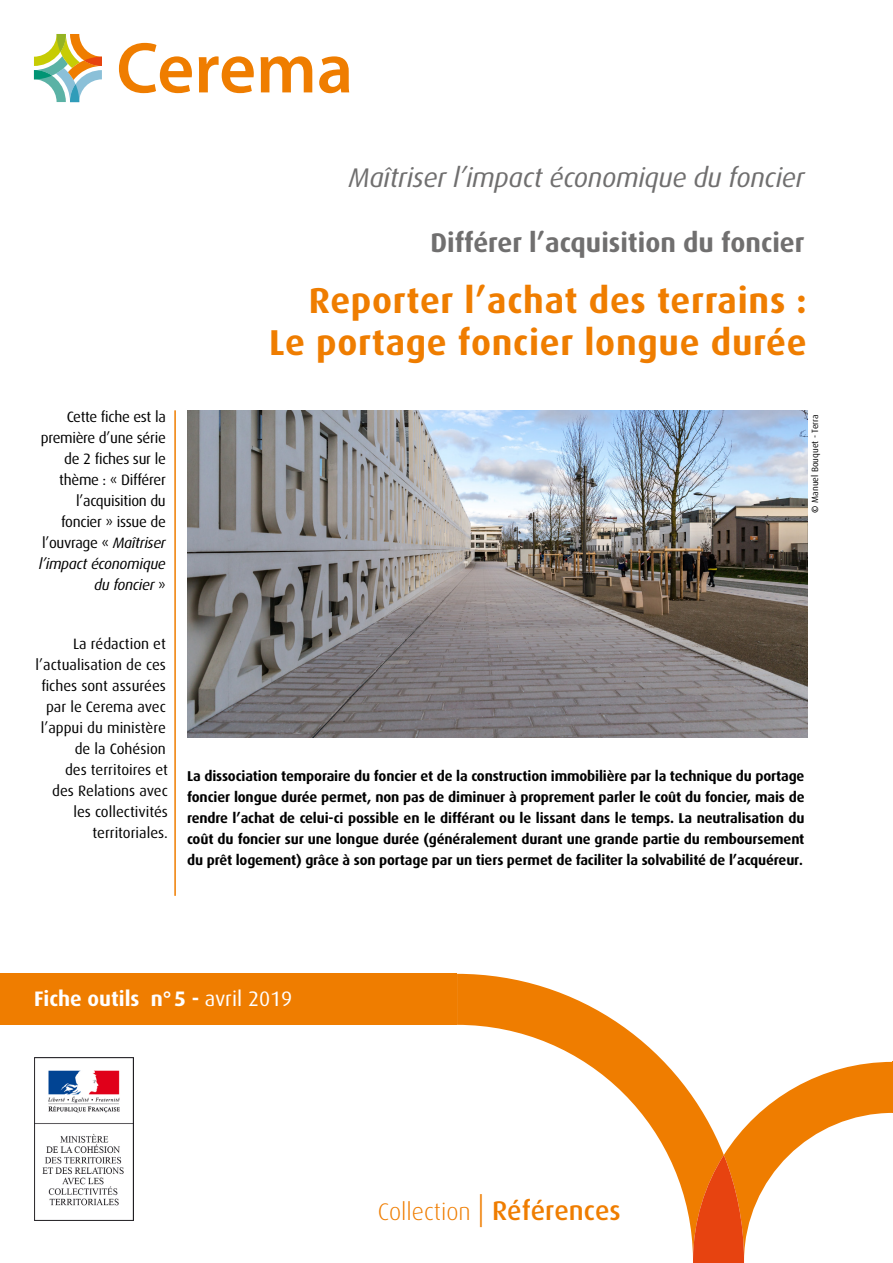
<style>
.page{position:relative;width:893px;height:1263px;background:#fff}
.page>*{position:absolute;margin:0;border:0;box-sizing:border-box;transform-origin:0 0}
.Titre_ouvrage_nom_fi{font:700 36px/42px "Dax OT";letter-spacing:.02em;color:#ef7d00;text-align:right}
.Titre_ouvrage_nom_sé{font:italic 27px "Dax OT";letter-spacing:-.01em;color:#706f6f}
.Titre_ouvrage_nom_sé-2{font:700 27px "Dax OT";color:#706f6f}
.t1{font:300 24px "Dax OT";color:#ef7d00}
.texte_marge_page_1{font:700 21px "Dax OT";color:#fff}
.t2{font:15px/21px "Dax OT";letter-spacing:-.005em;color:#000;text-align:right}
.corps_de_texte{font:700 14.25px/21px "Dax OT";letter-spacing:-.01em;color:#000;text-align:justify}
.Source{font:9px "Dax OT";color:#000}
.s1{font-style:italic}
.s2{font-weight:700}
.s3{font-size:13.5px}
.s4{font-weight:400}
.s5{font-size:33px}
.s6{font-weight:500;font-size:27px}
</style>
<div class="page">
<svg style="left:457px;top:974px;width:236px;height:283px"></svg>
<svg style="left:693px;top:1062px;width:200px;height:201px"></svg>
<div style="left:0;top:974px;width:457px;height:51px;background:#ef7d00"></div>
<svg style="left:119px;top:43px;width:73px;height:50px"></svg>
<svg style="left:199px;top:56px;width:55px;height:37px"></svg>
<svg style="left:261px;top:56px;width:51px;height:36px"></svg>
<svg style="left:319px;top:56px;width:30px;height:37px"></svg>
<svg style="left:34px;top:34px;width:68px;height:68px"></svg>
<img style="left:34px;top:1057px;width:99px;height:163px">
<hr style="left:174px;top:410px;width:2px;height:486px;background:#ef7d00">
<img style="left:188px;top:410px;width:619px;height:328px">
<p class="Titre_ouvrage_nom_sé" style="left:349px;top:162px;width:457px">Maîtriser l’impact économique du foncier</p>
<p class="Titre_ouvrage_nom_sé-2" style="left:430px;top:227px;width:375px">Différer l’acquisition du foncier</p>
<p class="t2" style="left:39px;top:406px;width:129px">Cette fiche est la première d’une série de 2 fiches sur le thème : « Différer l’acquisition du foncier » issue de l’ouvrage « <span class="s1">Maîtriser l’impact économique du foncier</span> »</p>
<p class="t2" style="left:36px;top:633px;width:134px">La rédaction et l’actualisation de ces fiches sont assurées par le Cerema avec l’appui du ministère de la Cohésion<br>des territoires et<br>des Relations avec les collectivités territoriales.</p>
<p class="Titre_ouvrage_nom_fi" style="left:269px;top:279px;width:539px">Reporter l’achat des terrains :<br>Le portage foncier longue durée</p>
<p class="Source" style="left:810px;top:513px;width:99px;rotate:-90deg"><span class="s2">©</span> Manuel Bouquet - Terra</p>
<p class="corps_de_texte" style="left:187px;top:765px;width:619px">La dissociation temporaire du foncier et de la construction immobilière par la technique du portage foncier longue durée permet, non pas de diminuer à proprement parler le coût du foncier, mais de rendre l’achat de celui-ci possible en le différant ou le lissant dans le temps. La neutralisation du coût du foncier sur une longue durée (généralement durant une grande partie du remboursement du prêt logement) grâce à son portage par un tiers permet de faciliter la solvabilité de l’acquéreur<span class="s3">.</span></p>
<p class="texte_marge_page_1" style="left:34px;top:987px;width:260px">Fiche outils n°5 - <span class="s4">avril 2019</span></p>
<h3 class="t1" style="left:378px;top:1198px;width:244px">Collection <span class="s5">|</span> <span class="s6">Références</span></h3>
</div>
